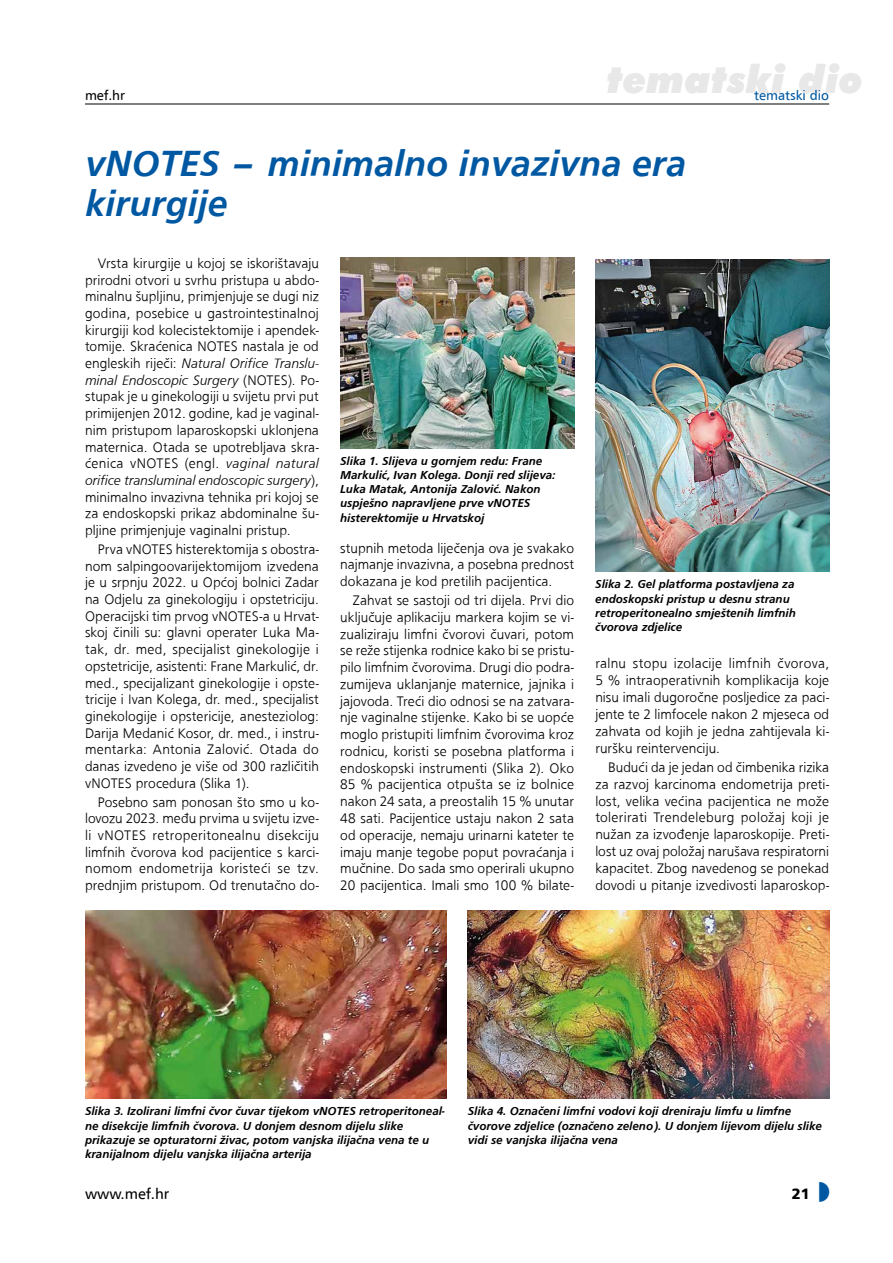
<style>
.page{position:relative;width:893px;height:1263px;background:#fff}
.page>*{position:absolute;margin:0;border:0;box-sizing:border-box;transform-origin:0 0}
.t1{font:italic 900 39px "Futura BT";color:#e8e8e9}
.t2{font:500 37.5px/40.5px "Frugal Sans Bold Italic DTC";color:#0058a2}
.t3{font:15px "A Frutiger";color:#000}
.t4{font:900 15px "A Frutiger";color:#000}
.t5{font:500 14.25px/16.6px "Frugal Sans Light DTC";letter-spacing:.005em;color:#000;text-align:justify}
.t6{font:500 14.25px/16.6px "Frugal Sans Light Italic DTC";letter-spacing:-.005em;color:#000}
.t7{font:13.5px "A Frutiger";color:#0058a2}
.t8{font:13.5px "A Frutiger";color:#000}
.t9{font:500 12px/14.2px "Frugal Sans Bold Italic DTC";color:#000}
.s1{font-family:"Frugal Sans Light DTC"}
.s2{font-family:"Frugal Sans Light Italic DTC"}
</style>
<div class="page">
<hr style="left:85px;top:104px;width:744px;height:1px;background:#000">
<img style="left:340px;top:258px;width:234px;height:190px">
<img style="left:595px;top:259px;width:234px;height:312px">
<img style="left:85px;top:911px;width:361px;height:187px">
<img style="left:468px;top:911px;width:361px;height:187px">
<p class="t8" style="left:85px;top:87px;width:42px">mef.hr</p>
<h1 class="t1" style="left:606px;top:56px;width:258px">tematski dio</h1>
<p class="t7" style="left:754px;top:87px;width:76px">tematski dio</p>
<h2 class="t2" style="left:85px;top:142px;width:603px">vNOTES – minimalno invazivna era kirurgije</h2>
<p class="t5" style="left:85px;top:255px;width:235px;text-indent:13px">Vrsta kirurgije u kojoj se iskorištavaju prirodni otvori u svrhu pristupa u abdo&shy;minalnu šupljinu, primjenjuje se dugi niz godina, posebice u gastrointestinalnoj kirurgiji kod kolecistektomije i apendek&shy;tomije. Skraćenica NOTES nastala je od</p>
<p class="t6" style="left:85px;top:355px;width:235px"><span class="s1">engleskih riječi:</span> Natural Orifice Translu&shy;minal Endoscopic Surgery <span class="s1">(NOTES). Po-</span></p>
<p class="t5" style="left:85px;top:388px;width:235px">stupak je u ginekologiji u svijetu prvi put primijenjen 2012. godine, kad je vaginal&shy;nim pristupom laparoskopski uklonjena maternica. Otada se upotrebljava skra&shy;ćenica vNOTES (engl. <span class="s2">vaginal natural</span></p>
<p class="t6" style="left:85px;top:472px;width:235px">orifice transluminal endoscopic surgery<span class="s1">),</span></p>
<p class="t5" style="left:85px;top:488px;width:235px">minimalno invazivna tehnika pri kojoj se za endoskopski prikaz abdominalne šu&shy;pljine primjenjuje vaginalni pristup.</p>
<p class="t5" style="left:85px;top:541px;width:235px;text-indent:13px">Prva vNOTES histerektomija s obostra&shy;nom salpingoovarijektomijom izvedena je u srpnju 2022. u Općoj bolnici Zadar na Odjelu za ginekologiju i opstetriciju.<br>Operacijski tim prvog vNOTES-a u Hrvat&shy;skoj činili su: glavni operater Luka Ma&shy;tak, dr. med, specijalist ginekologije i opstetricije, asistenti: Frane Markulić, dr. med., specijalizant ginekologije i opste&shy;tricije i Ivan Kolega, dr. med., specijalist ginekologije i opstericije, anesteziolog:<br>Darija Medanić Kosor, dr. med., i instru&shy;mentarka: Antonia Zalović. Otada do danas izvedeno je više od 300 različitih vNOTES procedura (Slika 1).</p>
<p class="t5" style="left:85px;top:793px;width:235px;text-indent:13px">Posebno sam ponosan što smo u ko&shy;lovozu 2023. među prvima u svijetu izve&shy;li vNOTES retroperitonealnu disekciju limfnih čvorova kod pacijentice s karci&shy;nomom endometrija koristeći se tzv. prednjim pristupom. Od trenutačno do-</p>
<p class="t9" style="left:340px;top:453px;width:217px">Slika 1. Slijeva u gornjem redu: Frane Markulić, Ivan Kolega. Donji red slijeva:<br>Luka Matak, Antonija Zalović. Nakon uspješno napravljene prve vNOTES histerektomije u Hrvatskoj</p>
<p class="t5" style="left:340px;top:539px;width:235px">stupnih metoda liječenja ova je svakako najmanje invazivna, a posebna prednost dokazana je kod pretilih pacijentica.</p>
<p class="t5" style="left:340px;top:592px;width:235px;text-indent:13px">Zahvat se sastoji od tri dijela. Prvi dio uključuje aplikaciju markera kojim se vi&shy;zualiziraju limfni čvorovi čuvari, potom se reže stijenka rodnice kako bi se pristu&shy;pilo limfnim čvorovima. Drugi dio podra&shy;zumijeva uklanjanje maternice, jajnika i jajovoda. Treći dio odnosi se na zatvara&shy;nje vaginalne stijenke. Kako bi se uopće moglo pristupiti limfnim čvorovima kroz rodnicu, koristi se posebna platforma i endoskopski instrumenti (Slika 2). Oko 85 % pacijentica otpušta se iz bolnice nakon 24 sata, a preostalih 15 % unutar 48 sati. Pacijentice ustaju nakon 2 sata od operacije, nemaju urinarni kateter te imaju manje tegobe poput povraćanja i mučnine. Do sada smo operirali ukupno 20 pacijentica. Imali smo 100 % bilate-</p>
<p class="t9" style="left:595px;top:577px;width:202px">Slika 2. Gel platforma postavljena za endoskopski pristup u desnu stranu retroperitonealno smještenih limfnih čvorova zdjelice</p>
<p class="t5" style="left:595px;top:655px;width:235px">ralnu stopu izolacije limfnih čvorova, 5 % intraoperativnih komplikacija koje nisu imali dugoročne posljedice za paci&shy;jente te 2 limfocele nakon 2 mjeseca od zahvata od kojih je jedna zahtijevala ki&shy;ruršku reintervenciju.</p>
<p class="t5" style="left:595px;top:758px;width:235px;text-indent:13px">Budući da je jedan od čimbenika rizika za razvoj karcinoma endometrija preti&shy;lost, velika većina pacijentica ne može tolerirati Trendeleburg položaj koji je nužan za izvođenje laparoskopije. Preti&shy;lost uz ovaj položaj narušava respiratorni kapacitet. Zbog navedenog se ponekad dovodi u pitanje izvedivosti laparoskop-</p>
<p class="t9" style="left:85px;top:1104px;width:361px">Slika 3. Izolirani limfni čvor čuvar tijekom vNOTES retroperitoneal&shy;ne disekcije limfnih čvorova. U donjem desnom dijelu slike prikazuje se opturatorni živac, potom vanjska ilijačna vena te u kranijalnom dijelu vanjska ilijačna arterija</p>
<p class="t9" style="left:468px;top:1104px;width:356px">Slika 4. Označeni limfni vodovi koji dreniraju limfu u limfne čvorove zdjelice (označeno zeleno). U donjem lijevom dijelu slike vidi se vanjska ilijačna vena</p>
<p class="t3" style="left:85px;top:1185px;width:86px">www.mef.hr</p>
<p class="t4" style="left:792px;top:1184px;width:20px">21</p>
</div>
